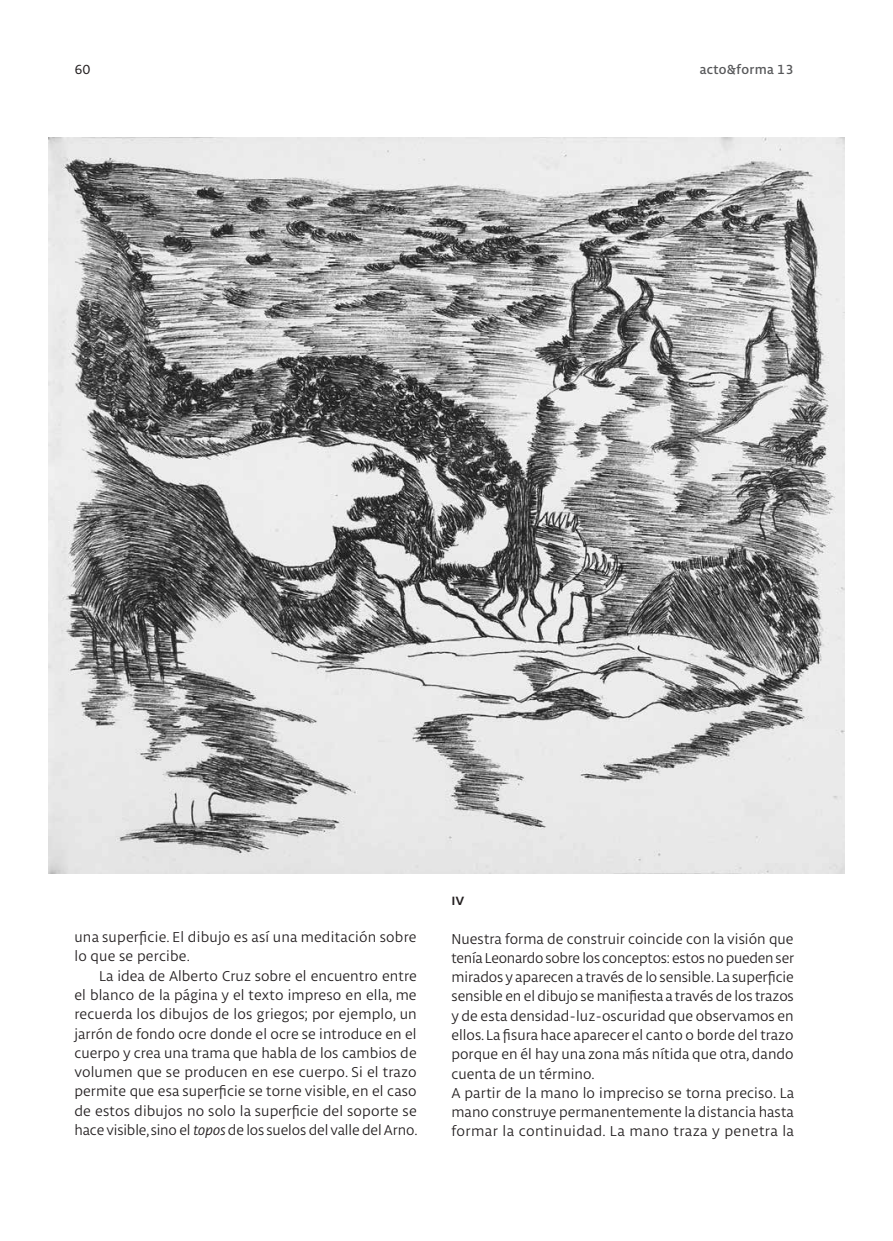
<style>
.page{position:relative;width:893px;height:1241px;background:#fff}
.page>*{position:absolute;margin:0;border:0;box-sizing:border-box;transform-origin:0 0}
.t1{font:500 16.62px "Libertad";color:#231f20}
.TXT_COL_SIN{font:15.22px/19.2px "Libertad";color:#231f20;text-align:justify}
.TXT_COL{font:15.22px/19.2px "Libertad";color:#231f20;text-align:justify}
.t2{font:500 14px "Libertad";letter-spacing:.025em;color:#57585a}
.t3{font:14px "Libertad";color:#231f20}
.s1{font-style:italic}
</style>
<div class="page">
<img style="left:49px;top:137px;width:795px;height:736px">
<p class="t3" style="left:74px;top:60px;width:18px">60</p>
<p class="t2" style="left:700px;top:60px;width:96px">acto&amp;forma 13</p>
<p class="TXT_COL_SIN" style="left:74px;top:927px;width:344px">una superficie. El dibujo es así una meditación sobre lo que se percibe.</p>
<p class="TXT_COL" style="left:74px;top:965px;width:345px;text-indent:25px">La idea de Alberto Cruz sobre el encuentro entre el blanco de la página y el texto impreso en ella, me recuerda los dibujos de los griegos; por ejemplo, un jarrón de fondo ocre donde el ocre se introduce en el cuerpo y crea una trama que habla de los cambios de volumen que se producen en ese cuerpo. Si el trazo permite que esa superficie se torne visible, en el caso de estos dibujos no solo la superficie del soporte se hace visible, sino el <span class="s1">topos</span> de los suelos del valle del Arno.</p>
<h1 class="t1" style="left:451px;top:888px;width:15px">iv</h1>
<p class="TXT_COL_SIN" style="left:451px;top:928px;width:344px">Nuestra forma de construir coincide con la visión que tenía Leonardo sobre los conceptos: estos no pueden ser mirados y aparecen a través de lo sensible. La superficie sensible en el dibujo se manifiesta a través de los trazos y de esta densidad-luz-oscuridad que observamos en ellos. La fisura hace aparecer el canto o borde del trazo porque en él hay una zona más nítida que otra, dando cuenta de un término.</p>
<p class="TXT_COL_SIN" style="left:451px;top:1082px;width:344px">A partir de la mano lo impreciso se torna preciso. La mano construye permanentemente la distancia hasta formar la continuidad. La mano traza y penetra la</p>
</div>
